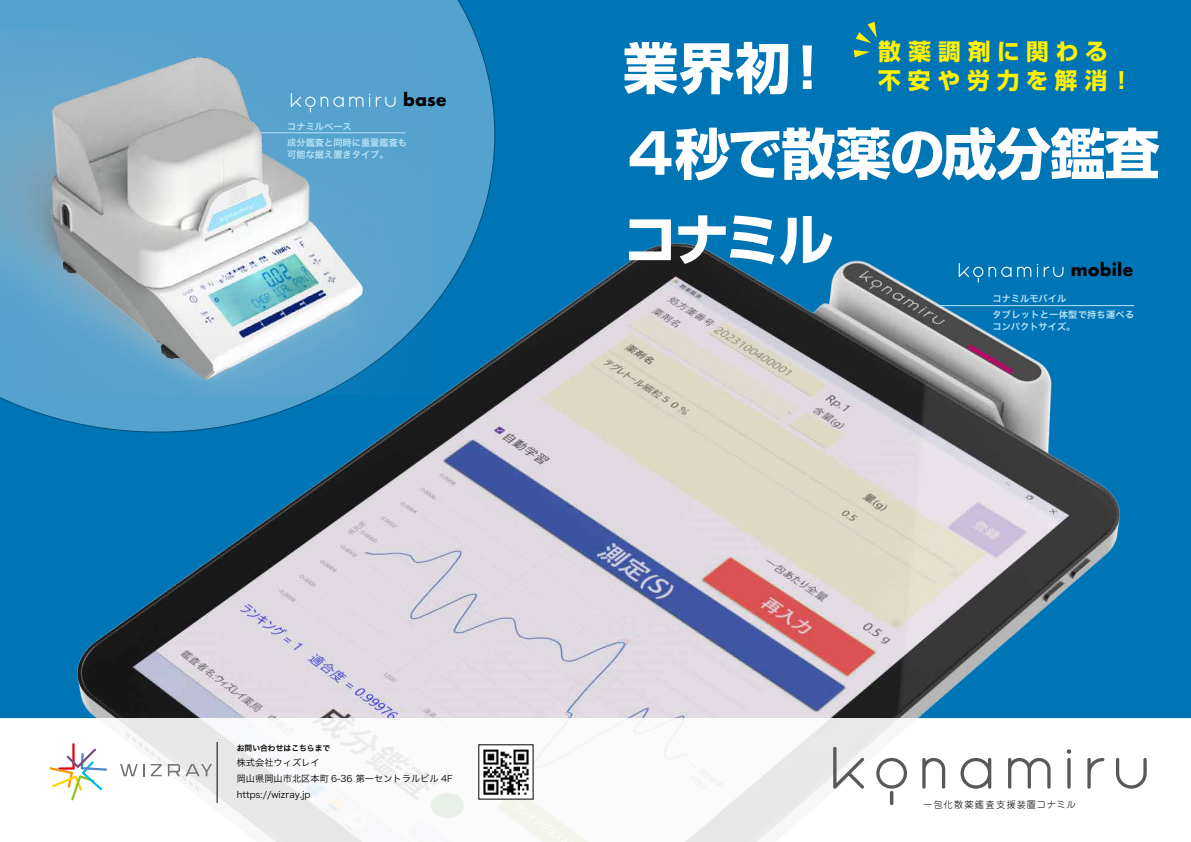
<style>
.page{position:relative;width:1191px;height:842px;background:#fff}
.page>*{position:absolute;margin:0;border:0;box-sizing:border-box;transform-origin:0 0}
.t1{font:700 55.3px/85.7px "Shin Go Pro";letter-spacing:-.03em;color:#fff}
.t2{font:700 22.7px/29px "Shin Go Pro";letter-spacing:.3em;color:#fff100}
.t3{font:700 17px "Futura";letter-spacing:.005em;color:#000}
.t4{font:9.2px/16.1px "Hira Kaku Pro W3";color:#000}
.t5{font:9.2px/16.1px "Hira Kaku Pro N W6";color:#bae3f9}
.t6{font:9.2px/16.1px "Hira Kaku Pro N W6";letter-spacing:.025em;color:#bae3f9}
.t7{font:300 9.2px "Jun 101 Pro";letter-spacing:.125em;color:#000}
.t8{font:7.8px "Hira Kaku Pro W6";color:#000}
</style>
<div class="page">
<div style="left:0;top:0;width:1191px;height:719px;background:#0075b6"></div>
<svg style="left:0;top:0;width:495px;height:424px;background:#489bc9"></svg>
<img style="left:74px;top:226px;width:1112px;height:493px">
<svg style="left:71px;top:719px;width:1076px;height:123px"></svg>
<svg style="left:120px;top:764px;width:25px;height:12px"></svg>
<svg style="left:151px;top:764px;width:11px;height:12px"></svg>
<svg style="left:168px;top:764px;width:44px;height:12px"></svg>
<svg style="left:50px;top:743px;width:57px;height:57px"></svg>
<hr style="left:217px;top:742px;width:1px;height:61px;background:#000">
<img style="left:0;top:31px;width:432px;height:363px">
<img style="left:480px;top:747px;width:51px;height:50px">
<svg style="left:833px;top:747px;width:31px;height:42px"></svg>
<svg style="left:876px;top:758px;width:31px;height:31px"></svg>
<svg style="left:922px;top:758px;width:23px;height:31px"></svg>
<svg style="left:960px;top:758px;width:31px;height:31px"></svg>
<svg style="left:1008px;top:758px;width:42px;height:31px"></svg>
<svg style="left:1066px;top:749px;width:5px;height:40px"></svg>
<svg style="left:1087px;top:758px;width:17px;height:31px"></svg>
<svg style="left:1116px;top:758px;width:30px;height:31px"></svg>
<hr style="left:890px;top:791px;width:3px;height:14px;background:#595757;border-radius:2px">
<hr style="left:261px;top:133px;width:145px;height:1px;background:#bae3f9">
<hr style="left:936px;top:305px;width:198px;height:1px;background:#bae3f9">
<svg style="left:321px;top:97px;width:42px;height:10px"></svg>
<svg style="left:369px;top:94px;width:1px;height:13px"></svg>
<svg style="left:376px;top:97px;width:19px;height:10px"></svg>
<svg style="left:291px;top:93px;width:24px;height:19px"></svg>
<svg style="left:1017px;top:264px;width:46px;height:13px"></svg>
<svg style="left:958px;top:263px;width:53px;height:19px"></svg>
<svg style="left:855px;top:22px;width:21px;height:21px"></svg>
<svg style="left:854px;top:50px;width:16px;height:7px"></svg>
<h3 class="t3" style="left:403px;top:89px;width:45px">base</h3>
<p class="t5" style="left:287px;top:118px;width:121px">コナミルベース<br>成分鑑査と同時に重量鑑査も</p>
<p class="t5" style="left:287px;top:146px;width:103px">可能な据え置きタイプ。</p>
<p class="t8" style="left:237px;top:741px;width:95px">お問い合わせはこちらまで</p>
<p class="t4" style="left:237px;top:754px;width:217px">株式会社ウィズレイ<br>岡山県岡山市北区本町 6-36 第一セントラルビル 4F https://wizray.jp</p>
<h2 class="t2" style="left:878px;top:35px;width:256px">散薬調剤に関わる不安や労力を解消！</h2>
<h1 class="t1" style="left:623px;top:19px;width:538px">業界初！<br>４秒で散薬の成分鑑査コナミル</h1>
<h3 class="t3" style="left:1070px;top:259px;width:64px">mobile</h3>
<p class="t6" style="left:992px;top:290px;width:143px">コナミルモバイル<br>タブレットと一体型で持ち運べる</p>
<p class="t5" style="left:992px;top:318px;width:84px">コンパクトサイズ。</p>
<p class="t7" style="left:923px;top:797px;width:154px">一包化散薬鑑査支援装置コナミル</p>
</div>
